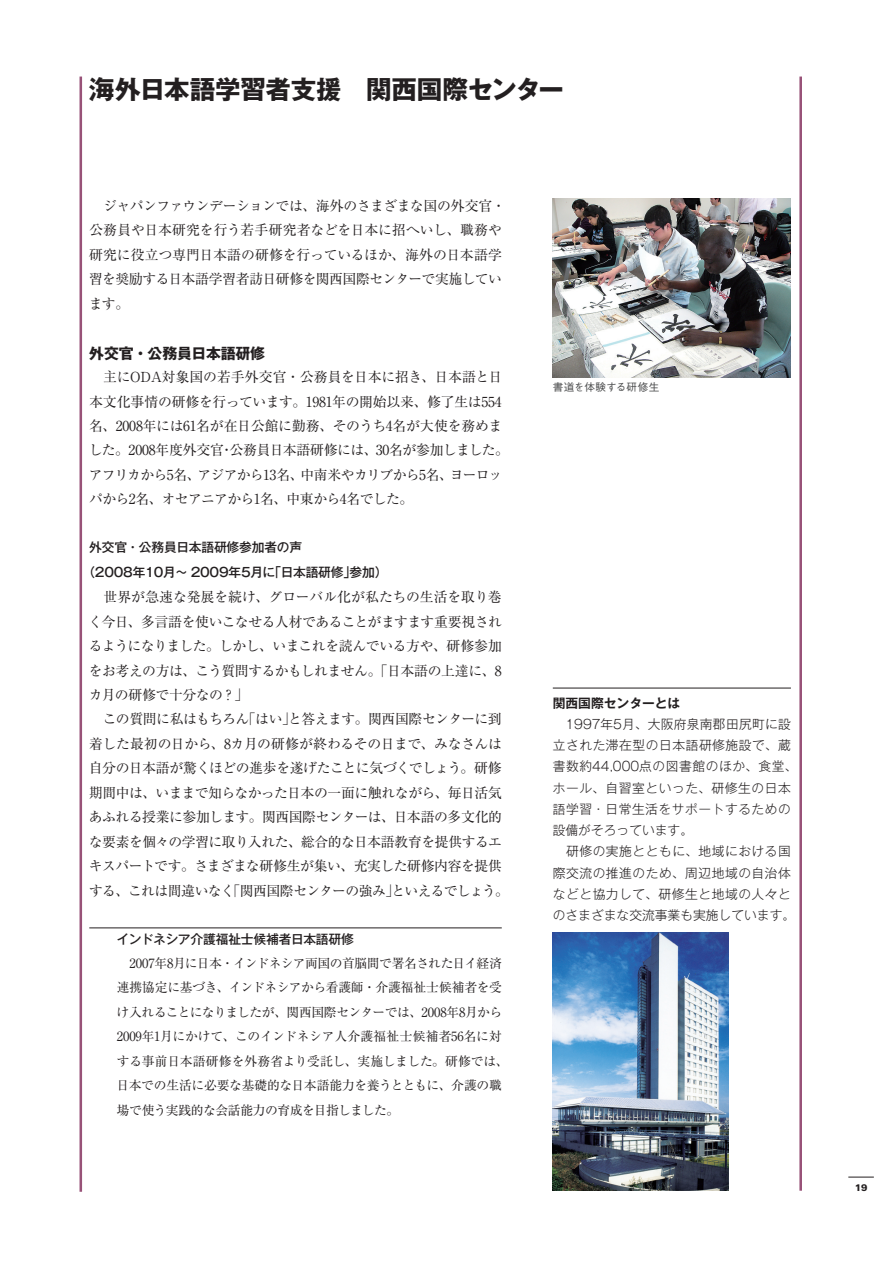
<style>
.page{position:relative;width:893px;height:1263px;background:#fff}
.page>*{position:absolute;margin:0;border:0;box-sizing:border-box;transform-origin:0 0}
.t1{font:700 25.5px "Gothic MB101 Pro";letter-spacing:-.01em;color:#231f20}
.t2{font:700 14.85px "Gothic MB101 Pro";letter-spacing:-.01em;color:#231f20}
.t3{font:13.8px/24.5px "Ryumin Pro";letter-spacing:-.025em;color:#231f20}
.t4{font:12.75px/24.5px "Ryumin Pro";letter-spacing:-.02em;color:#231f20}
.t5{font:300 12.75px/21.3px "Gothic MB101 Pro";letter-spacing:.04em;color:#231f20}
.t6{font:500 12.75px/24.5px "Gothic MB101 Pro";letter-spacing:-.015em;color:#231f20}
.t7{font:700 12.75px "Gothic MB101 Pro De";color:#231f20}
.t8{font:500 10.65px "Gothic BBB Pro";letter-spacing:.01em;color:#4b4c4d}
.t9{font:900 9.6px "Zurich BT";color:#231f20}
</style>
<div class="page">
<svg style="left:848px;top:1177px;width:26px;height:1px"></svg>
<hr style="left:80px;top:77px;width:2px;height:1115px;background:#985278">
<hr style="left:799px;top:77px;width:3px;height:1114px;background:#985278">
<hr style="left:89px;top:928px;width:413px;height:1px;background:#231f20">
<hr style="left:553px;top:688px;width:238px;height:1px;background:#231f20">
<img style="left:553px;top:932px;width:176px;height:259px">
<img style="left:553px;top:199px;width:238px;height:178px">
<h1 class="t1" style="left:89px;top:68px;width:476px">海外日本語学習者支援　関西国際センター</h1>
<p class="t3" style="left:89px;top:193px;width:418px">　ジャパンファウンデーションでは、海外のさまざまな国の外交官・公務員や日本研究を行う若手研究者などを日本に招へいし、職務や研究に役立つ専門日本語の研修を行っているほか、海外の日本語学習を奨励する日本語学習者訪日研修を関西国際センターで実施しています。</p>
<p class="t2" style="left:89px;top:341px;width:177px">外交官・公務員日本語研修</p>
<p class="t3" style="left:89px;top:364px;width:422px">　主にODA対象国の若手外交官・公務員を日本に招き、日本語と日本文化事情の研修を行っています。1981年の開始以来、修了生は554名、2008年には61名が在日公館に勤務、そのうち4名が大使を務めました。2008年度外交官・公務員日本語研修には、30名が参加しました。アフリカから5名、アジアから13名、中南米やカリブから5名、ヨーロッパから2名、オセアニアから1名、中東から4名でした。</p>
<p class="t6" style="left:82px;top:534px;width:306px;text-indent:7px">外交官・公務員日本語研修参加者の声<br>（2008年10月〜 2009年5月に「日本語研修」参加）</p>
<p class="t3" style="left:89px;top:584px;width:422px">　世界が急速な発展を続け、グローバル化が私たちの生活を取り巻く今日、多言語を使いこなせる人材であることがますます重要視されるようになりました。しかし、いまこれを読んでいる方や、研修参加をお考えの方は、こう質問するかもしれません。「日本語の上達に、8カ月の研修で十分なの？」<br>　この質問に私はもちろん「はい」と答えます。関西国際センターに到着した最初の日から、8カ月の研修が終わるその日まで、みなさんは自分の日本語が驚くほどの進歩を遂げたことに気づくでしょう。研修期間中は、いままで知らなかった日本の一面に触れながら、毎日活気あふれる授業に参加します。関西国際センターは、日本語の多文化的な要素を個々の学習に取り入れた、総合的な日本語教育を提供するエキスパートです。さまざまな研修生が集い、充実した研修内容を提供する、これは間違いなく「関西国際センターの強み」といえるでしょう。</p>
<p class="t6" style="left:117px;top:925px;width:239px">インドネシア介護福祉士候補者日本語研修</p>
<p class="t4" style="left:116px;top:950px;width:394px">　2007年8月に日本・インドネシア両国の首脳間で署名された日イ経済連携協定に基づき、インドネシアから看護師・介護福祉士候補者を受け入れることになりましたが、関西国際センターでは、2008年8月から2009年1月にかけて、このインドネシア人介護福祉士候補者56名に対する事前日本語研修を外務省より受託し、実施しました。研修では、日本での生活に必要な基礎的な日本語能力を養うとともに、介護の職場で使う実践的な会話能力の育成を目指しました。</p>
<p class="t8" style="left:553px;top:378px;width:108px">書道を体験する研修生</p>
<p class="t7" style="left:553px;top:692px;width:129px">関西国際センターとは</p>
<p class="t5" style="left:553px;top:711px;width:246px">　1997年5月、大阪府泉南郡田尻町に設立された滞在型の日本語研修施設で、蔵書数約44,000点の図書館のほか、食堂、ホール、自習室といった、研修生の日本語学習・日常生活をサポートするための設備がそろっています。<br>　研修の実施とともに、地域における国際交流の推進のため、周辺地域の自治体などと協力して、研修生と地域の人々とのさまざまな交流事業も実施しています。</p>
<p class="t9" style="left:855px;top:1182px;width:13px">19</p>
</div>
